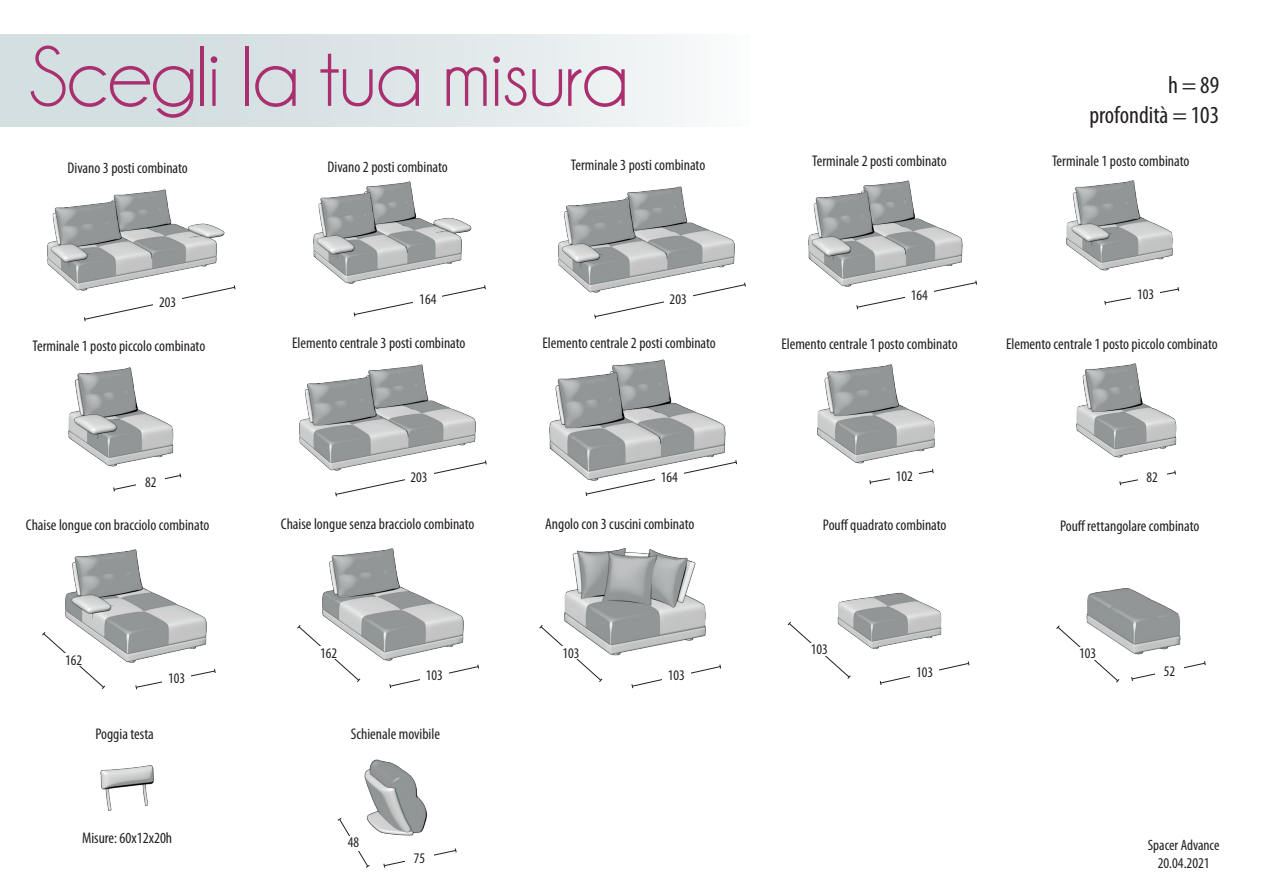
<style>
.page{position:relative;width:1263px;height:893px;background:#fff}
.page>*{position:absolute;margin:0;border:0;box-sizing:border-box;transform-origin:0 0}
.t1{font:86.25px "Champagne&Limousines";letter-spacing:-.01em;color:#a92f6f}
.t2{font:condensed 24.45px/29.4px "Myriad Pro";color:#231f20;text-align:right}
.t3{font:condensed 15.45px "Myriad Pro";color:#231f20}
.t4{font:condensed 15px/18px "Myriad Pro";color:#231f20;text-align:center}
.t5{font:condensed 14.7px "Myriad Pro";color:#231f20}
</style>
<div class="page">
<div style="left:0;top:34px;width:751px;height:93px;background:linear-gradient(to right,#ccd9dc,#f4f7f7)"></div>
<img style="left:48px;top:189px;width:176px;height:102px">
<img style="left:68px;top:367px;width:106px;height:99px">
<img style="left:66px;top:550px;width:141px;height:112px">
<img style="left:101px;top:766px;width:53px;height:45px">
<img style="left:364px;top:759px;width:64px;height:77px">
<img style="left:313px;top:182px;width:159px;height:101px">
<img style="left:299px;top:364px;width:176px;height:106px">
<img style="left:322px;top:548px;width:141px;height:113px">
<img style="left:564px;top:548px;width:141px;height:107px">
<img style="left:837px;top:592px;width:105px;height:57px">
<img style="left:1087px;top:589px;width:93px;height:66px">
<img style="left:558px;top:186px;width:176px;height:107px">
<img style="left:549px;top:360px;width:176px;height:117px">
<img style="left:808px;top:181px;width:154px;height:105px">
<img style="left:818px;top:365px;width:117px;height:99px">
<img style="left:1066px;top:181px;width:106px;height:89px">
<img style="left:1076px;top:363px;width:101px;height:95px">
<svg style="left:83px;top:284px;width:153px;height:38px"></svg>
<svg style="left:113px;top:473px;width:69px;height:19px"></svg>
<svg style="left:135px;top:669px;width:81px;height:21px"></svg>
<svg style="left:42px;top:631px;width:64px;height:58px"></svg>
<svg style="left:297px;top:624px;width:64px;height:58px"></svg>
<svg style="left:337px;top:817px;width:34px;height:51px"></svg>
<svg style="left:539px;top:624px;width:64px;height:58px"></svg>
<svg style="left:787px;top:621px;width:65px;height:58px"></svg>
<svg style="left:1056px;top:624px;width:64px;height:59px"></svg>
<svg style="left:353px;top:285px;width:133px;height:32px"></svg>
<svg style="left:335px;top:459px;width:152px;height:38px"></svg>
<svg style="left:389px;top:664px;width:90px;height:25px"></svg>
<svg style="left:383px;top:848px;width:74px;height:20px"></svg>
<svg style="left:631px;top:664px;width:91px;height:25px"></svg>
<svg style="left:879px;top:661px;width:91px;height:24px"></svg>
<svg style="left:1131px;top:661px;width:75px;height:20px"></svg>
<svg style="left:594px;top:282px;width:152px;height:37px"></svg>
<svg style="left:585px;top:459px;width:152px;height:38px"></svg>
<svg style="left:856px;top:280px;width:121px;height:30px"></svg>
<svg style="left:869px;top:469px;width:65px;height:16px"></svg>
<svg style="left:1104px;top:287px;width:76px;height:18px"></svg>
<svg style="left:1119px;top:470px;width:57px;height:16px"></svg>
<div style="left:154px;top:296px;width:28px;height:11px;background:#fff"></div>
<div style="left:137px;top:476px;width:28px;height:11px;background:#fff"></div>
<div style="left:163px;top:671px;width:28px;height:11px;background:#fff"></div>
<div style="left:59px;top:653px;width:29px;height:13px;background:#fff"></div>
<div style="left:315px;top:646px;width:28px;height:13px;background:#fff"></div>
<div style="left:339px;top:836px;width:29px;height:14px;background:#fff"></div>
<div style="left:557px;top:646px;width:28px;height:13px;background:#fff"></div>
<div style="left:805px;top:643px;width:28px;height:13px;background:#fff"></div>
<div style="left:1073px;top:647px;width:29px;height:12px;background:#fff"></div>
<div style="left:414px;top:293px;width:28px;height:11px;background:#fff"></div>
<div style="left:405px;top:471px;width:28px;height:11px;background:#fff"></div>
<div style="left:420px;top:669px;width:28px;height:11px;background:#fff"></div>
<div style="left:405px;top:852px;width:29px;height:11px;background:#fff"></div>
<div style="left:662px;top:669px;width:28px;height:11px;background:#fff"></div>
<div style="left:910px;top:666px;width:29px;height:11px;background:#fff"></div>
<div style="left:1155px;top:665px;width:29px;height:11px;background:#fff"></div>
<div style="left:664px;top:293px;width:28px;height:11px;background:#fff"></div>
<div style="left:655px;top:471px;width:28px;height:11px;background:#fff"></div>
<div style="left:905px;top:288px;width:28px;height:11px;background:#fff"></div>
<div style="left:890px;top:470px;width:28px;height:11px;background:#fff"></div>
<div style="left:1131px;top:288px;width:29px;height:11px;background:#fff"></div>
<div style="left:1138px;top:471px;width:28px;height:11px;background:#fff"></div>
<h1 class="t1" style="left:28px;top:28px;width:602px">Scegli la tua misura</h1>
<h2 class="t2" style="left:1089px;top:70px;width:131px">h = 89 profondità = 103</h2>
<p class="t3" style="left:68px;top:159px;width:122px">Divano 3 posti combinato</p>
<p class="t3" style="left:328px;top:157px;width:122px">Divano 2 posti combinato</p>
<p class="t3" style="left:571px;top:156px;width:136px">Terminale 3 posti combinato</p>
<p class="t3" style="left:812px;top:151px;width:136px">Terminale 2 posti combinato</p>
<p class="t3" style="left:1052px;top:151px;width:139px">Terminale 1 posto combinato</p>
<p class="t5" style="left:159px;top:293px;width:19px">203</p>
<p class="t5" style="left:419px;top:291px;width:19px">164</p>
<p class="t5" style="left:670px;top:290px;width:19px">203</p>
<p class="t5" style="left:911px;top:286px;width:19px">164</p>
<p class="t5" style="left:1137px;top:286px;width:19px">103</p>
<p class="t3" style="left:32px;top:336px;width:174px">Terminale 1 posto piccolo combinato</p>
<p class="t3" style="left:292px;top:334px;width:175px">Elemento centrale 3 posti combinato</p>
<p class="t3" style="left:543px;top:333px;width:175px">Elemento centrale 2 posti combinato</p>
<p class="t3" style="left:781px;top:334px;width:178px">Elemento centrale 1 posto combinato</p>
<p class="t3" style="left:1006px;top:334px;width:213px">Elemento centrale 1 posto piccolo combinato</p>
<p class="t5" style="left:145px;top:473px;width:13px">82</p>
<p class="t5" style="left:410px;top:468px;width:19px">203</p>
<p class="t5" style="left:661px;top:468px;width:19px">164</p>
<p class="t5" style="left:896px;top:467px;width:19px">102</p>
<p class="t5" style="left:1146px;top:469px;width:13px">82</p>
<p class="t3" style="left:26px;top:516px;width:185px">Chaise longue con bracciolo combinato</p>
<p class="t3" style="left:281px;top:515px;width:195px">Chaise longue senza bracciolo combinato</p>
<p class="t3" style="left:545px;top:515px;width:151px">Angolo con 3 cuscini combinato</p>
<p class="t3" style="left:823px;top:516px;width:125px">Pouff quadrato combinato</p>
<p class="t3" style="left:1060px;top:516px;width:141px">Pouff rettangolare combinato</p>
<p class="t5" style="left:65px;top:651px;width:19px">162</p>
<p class="t5" style="left:168px;top:669px;width:19px">103</p>
<p class="t5" style="left:320px;top:644px;width:19px">162</p>
<p class="t5" style="left:426px;top:666px;width:19px">103</p>
<p class="t3" style="left:95px;top:725px;width:60px">Poggia testa</p>
<p class="t3" style="left:351px;top:725px;width:91px">Schienale movibile</p>
<p class="t3" style="left:82px;top:828px;width:92px">Misure: 60x12x20h</p>
<p class="t5" style="left:348px;top:834px;width:13px">48</p>
<p class="t5" style="left:414px;top:849px;width:13px">75</p>
<p class="t5" style="left:562px;top:644px;width:19px">103</p>
<p class="t5" style="left:811px;top:641px;width:19px">103</p>
<p class="t5" style="left:1079px;top:644px;width:19px">103</p>
<p class="t5" style="left:668px;top:666px;width:19px">103</p>
<p class="t5" style="left:916px;top:663px;width:19px">103</p>
<p class="t5" style="left:1164px;top:662px;width:13px">52</p>
<p class="t4" style="left:1148px;top:836px;width:73px">Spacer Advance<br>20.04.2021</p>
</div>
